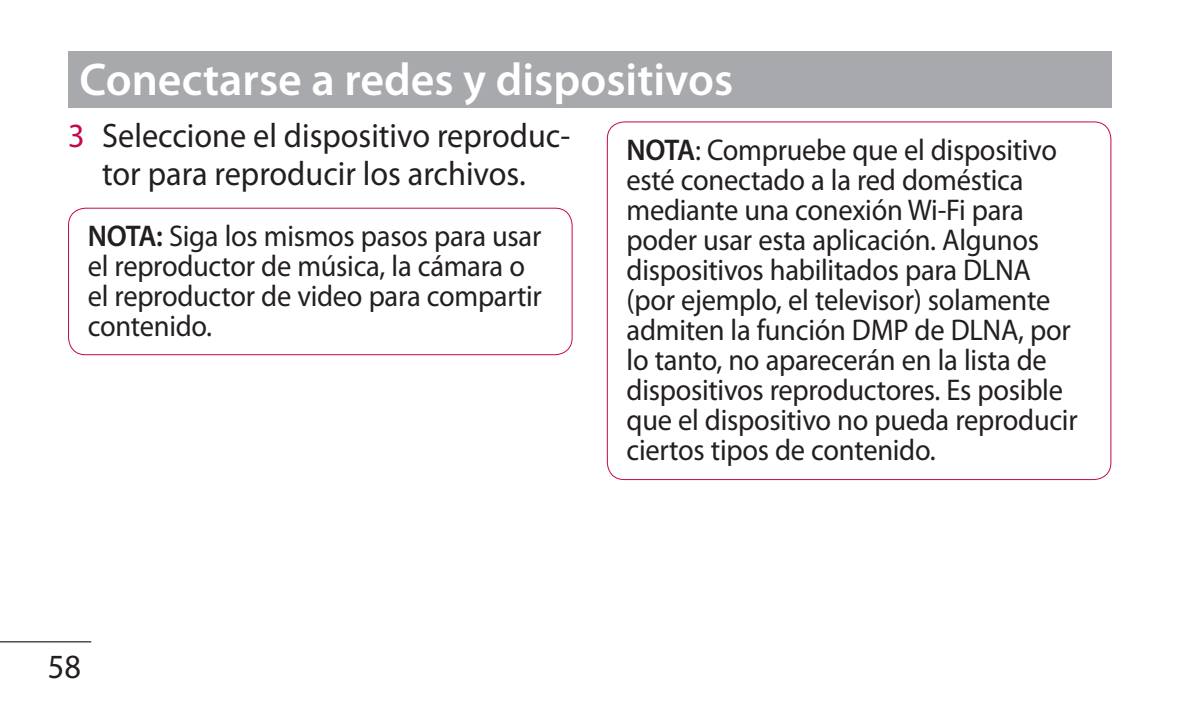
<style>
.page{position:relative;width:1191px;height:715px;background:#fff}
.page>*{position:absolute;margin:0;border:0;box-sizing:border-box;transform-origin:0 0}
.Head_01_Not_Contents{font:600 46px "Myriad Pro";color:#fff}
.main_Num{font:34px/38px "Myriad Pro";color:#231f20;text-align:center;scale:.95 1}
.t1{font:30px/30px "Myriad Pro";letter-spacing:-.01em;color:#231f20;scale:.95 1}
.s1{color:#c50750}
.s2{font-weight:600}
</style>
<div class="page">
<hr style="left:0;top:641px;width:91px;height:1px;background:#231f20">
<div style="left:68px;top:208px;width:504px;height:147px;border:1px solid #c50750;border-radius:17px"></div>
<div style="left:68px;top:51px;width:1043px;height:57px;background:#a8a9ad"></div>
<p class="Head_01_Not_Contents" style="left:79px;top:50px;width:655px">Conectarse a redes y dispositivos</p>
<p class="main_Num" style="left:68px;top:116px;width:530px"><span class="s1">3</span> Seleccione el dispositivo reproduc&shy;tor para reproducir los archivos.</p>
<p class="t1" style="left:88px;top:220px;width:479px"><span class="s2">NOTA:</span> Siga los mismos pasos para usar el reproductor de música, la cámara o el reproductor de video para compartir contenido.</p>
<p class="t1" style="left:626px;top:134px;width:476px"><span class="s2">NOTA</span>: Compruebe que el dispositivo esté conectado a la red doméstica mediante una conexión Wi-Fi para poder usar esta aplicación. Algunos dispositivos habilitados para DLNA (por ejemplo, el televisor) solamente admiten la función DMP de DLNA, por lo tanto, no aparecerán en la lista de dispositivos reproductores. Es posible que el dispositivo no pueda reproducir ciertos tipos de contenido.</p>
<p class="main_Num" style="left:48px;top:647px;width:36px">58</p>
</div>
